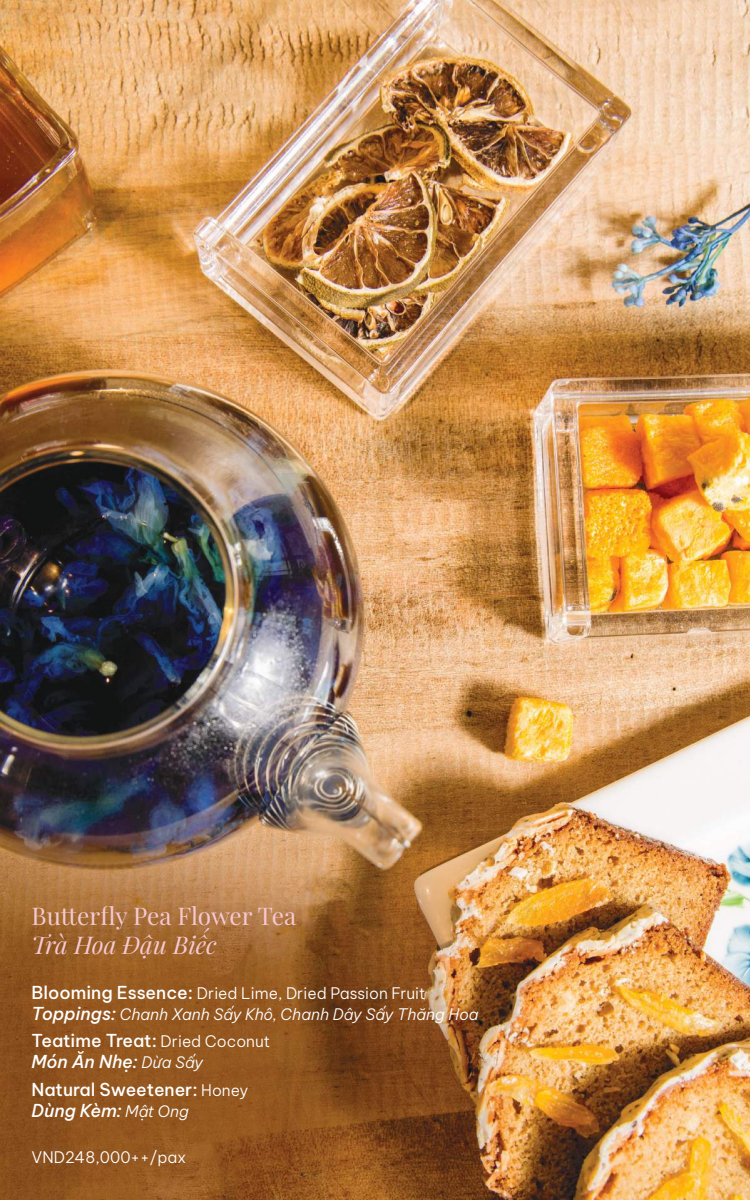
<style>
.page{position:relative;width:750px;height:1200px;background:#fff}
.page>*{position:absolute;margin:0;border:0;box-sizing:border-box;transform-origin:0 0}
.t1{font:24.38px "Playfair Display";letter-spacing:-.005em;color:#f5c9d4}
.t2{font:italic 24.38px "Playfair Display";color:#f5c9d4}
.t3{font:500 17.5px/21px "Be Vietnam Pro";letter-spacing:-.005em;color:#fff}
.t4{font:italic 300 15.62px/21px "Be Vietnam Pro";color:#fff}
.t5{font:300 15.62px "Be Vietnam Pro";color:#fff}
.s1{font-weight:500;font-style:normal;font-size:17.5px}
.s2{font-style:normal}
.s3{font-weight:500;font-size:17.5px}
.s4{font-weight:300;font-size:15.62px}
.s5{font-style:italic}
.s6{font-weight:300;font-style:italic;font-size:15.62px}
</style>
<div class="page">
<img style="left:0;top:0;width:750px;height:1200px">
<h1 class="t1" style="left:32px;top:896px;width:266px">Butterfly Pea Flower Tea</h1>
<h1 class="t2" style="left:32px;top:926px;width:187px">Trà Hoa Đậu Biếc</h1>
<p class="t4" style="left:32px;top:981px;width:448px"><span class="s1">Blooming Essence:</span> <span class="s2">Dried Lime, Dried Passion Fruit<br></span><span class="s3">Toppings:</span> Chanh Xanh Sấy Khô, Chanh Dây Sấy Thăng Hoa</p>
<p class="t3" style="left:32px;top:1029px;width:240px">Teatime Treat: <span class="s4">Dried Coconut<br></span><span class="s5">Món Ăn Nhẹ:</span> <span class="s6">Dừa Sấy</span></p>
<p class="t3" style="left:32px;top:1077px;width:218px">Natural Sweetener: <span class="s4">Honey<br></span><span class="s5">Dùng Kèm:</span> <span class="s6">Mật Ong</span></p>
<p class="t5" style="left:32px;top:1145px;width:156px">VND248,000++/pax</p>
</div>
